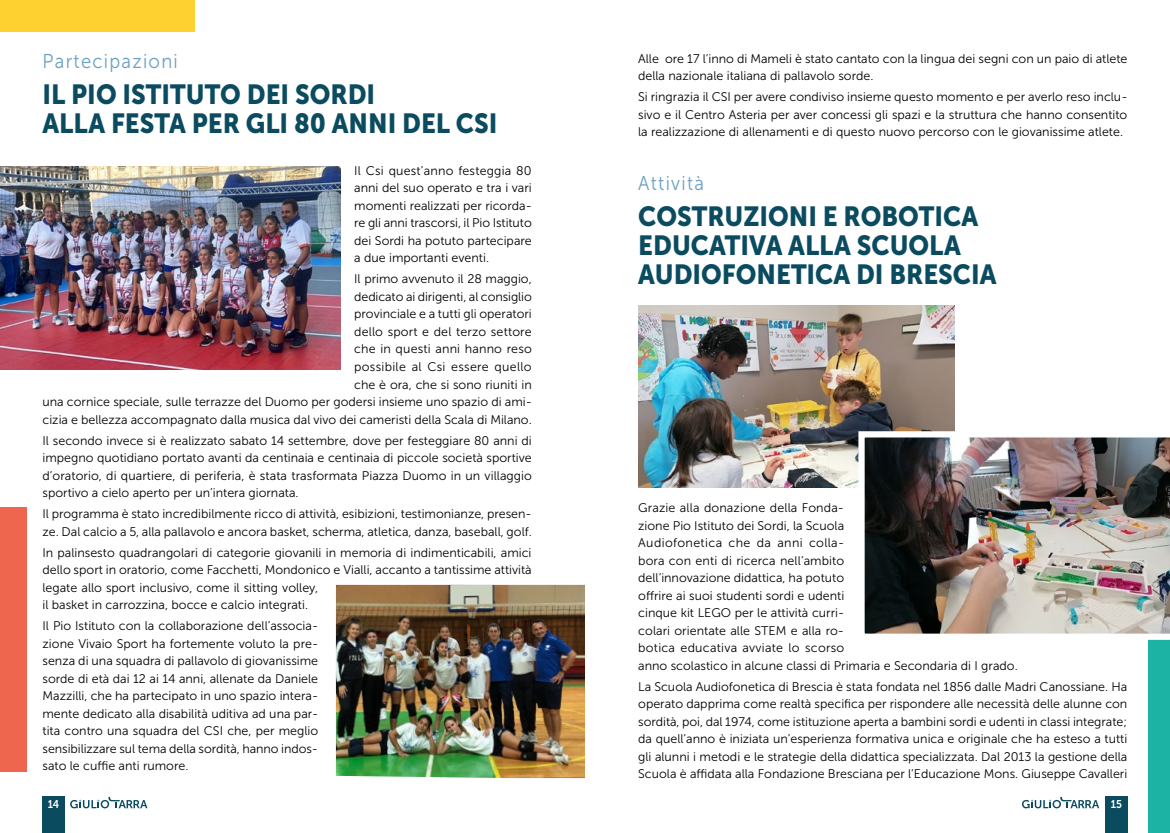
<style>
.page{position:relative;width:1170px;height:833px;background:#fff}
.page>*{position:absolute;margin:0;border:0;box-sizing:border-box;transform-origin:0 0}
.t1{font:27.5px/28.8px "Museo Sans 900";color:#0a4b60;scale:.92 1}
.t2{font:20px "Museo Sans 300";letter-spacing:.07em;color:#6b9fc4;scale:.92 1}
.t3{font:12.5px/17.5px "Museo Sans 300";color:#000;text-align:justify}
.t4{font:11.25px "Museo Sans 700";color:#fff;scale:.92 1}
</style>
<div class="page">
<div style="left:0;top:0;width:195px;height:32px;background:#fed130"></div>
<div style="left:0;top:507px;width:27px;height:264px;background:#ef664e"></div>
<div style="left:1147px;top:615px;width:22px;height:218px;background:#1cb3a4"></div>
<img style="left:0;top:167px;width:340px;height:203px">
<img style="left:336px;top:585px;width:249px;height:193px">
<img style="left:638px;top:305px;width:316px;height:183px">
<img style="left:858px;top:431px;width:311px;height:209px">
<svg style="left:1022px;top:797px;width:77px;height:11px"></svg>
<svg style="left:70px;top:797px;width:77px;height:11px"></svg>
<div style="left:1105px;top:797px;width:22px;height:36px;background:#0a4b60"></div>
<div style="left:43px;top:797px;width:22px;height:36px;background:#0a4b60"></div>
<h2 class="t2" style="left:43px;top:50px;width:149px">Partecipazioni</h2>
<h1 class="t1" style="left:43px;top:80px;width:496px">IL PIO ISTITUTO DEI SORDI<br>ALLA FESTA PER GLI 80 ANNI DEL CSI</h1>
<p class="t3" style="left:354px;top:162px;width:179px">Il Csi quest’anno festeggia 80 anni del suo operato e tra i vari momenti realizzati per ricorda&shy;re gli anni trascorsi, il Pio Istituto dei Sordi ha potuto partecipare a due importanti eventi.</p>
<p class="t3" style="left:43px;top:270px;width:491px;text-align:right">Il primo avvenuto il 28 maggio,<br>dedicato ai dirigenti, al consiglio<br>provinciale e a tutti gli operatori<br>dello sport e del terzo settore<br>che in questi anni hanno reso<br>possibile al Csi essere quello<br>che è ora, che si sono riuniti in<br>una cornice speciale, sulle terrazze del Duomo per godersi insieme uno spazio di ami&shy;cizia e bellezza accompagnato dalla musica dal vivo dei cameristi della Scala di Milano.</p>
<p class="t3" style="left:43px;top:431px;width:491px">Il secondo invece si è realizzato sabato 14 settembre, dove per festeggiare 80 anni di impegno quotidiano portato avanti da centinaia e centinaia di piccole società sportive d’oratorio, di quartiere, di periferia, è stata trasformata Piazza Duomo in un villaggio sportivo a cielo aperto per un’intera giornata.</p>
<p class="t3" style="left:43px;top:505px;width:490px">Il programma è stato incredibilmente ricco di attività, esibizioni, testimonianze, presen&shy;ze. Dal calcio a 5, alla pallavolo e ancora basket, scherma, atletica, danza, baseball, golf.</p>
<p class="t3" style="left:43px;top:544px;width:490px;text-align:left">In palinsesto quadrangolari di categorie giovanili in memoria di indimenticabili, amici dello sport in oratorio, come Facchetti, Mondonico e Vialli, accanto a tantissime attività legate allo sport inclusivo, come il sitting volley,<br>il basket in carrozzina, bocce e calcio integrati.</p>
<p class="t3" style="left:43px;top:617px;width:277px">Il Pio Istituto con la collaborazione dell’associa&shy;zione Vivaio Sport ha fortemente voluto la pre&shy;senza di una squadra di pallavolo di giovanissime sorde di età dai 12 ai 14 anni, allenate da Daniele Mazzilli, che ha partecipato in uno spazio intera&shy;mente dedicato alla disabilità uditiva ad una par&shy;tita contro una squadra del CSI che, per meglio sensibilizzare sul tema della sordità, hanno indos&shy;sato le cuffie anti rumore.</p>
<p class="t3" style="left:638px;top:50px;width:491px">Alle ore 17 l’inno di Mameli è stato cantato con la lingua dei segni con un paio di atlete della nazionale italiana di pallavolo sorde.</p>
<p class="t3" style="left:638px;top:88px;width:491px">Si ringrazia il CSI per avere condiviso insieme questo momento e per averlo reso inclu&shy;sivo e il Centro Asteria per aver concessi gli spazi e la struttura che hanno consentito la realizzazione di allenamenti e di questo nuovo percorso con le giovanissime atlete.</p>
<h2 class="t2" style="left:638px;top:173px;width:73px">Attività</h2>
<h1 class="t1" style="left:638px;top:202px;width:391px">COSTRUZIONI E ROBOTICA<br>EDUCATIVA ALLA SCUOLA<br>AUDIOFONETICA DI BRESCIA</h1>
<p class="t3" style="left:638px;top:499px;width:381px;text-align:left">Grazie alla donazione della Fonda-<br>zione Pio Istituto dei Sordi, la Scuola<br>Audiofonetica che da anni colla-<br>bora con enti di ricerca nell’ambito<br>dell’innovazione didattica, ha potuto<br>offrire ai suoi studenti sordi e udenti<br>cinque kit LEGO per le attività curri-<br>colari orientate alle STEM e alla ro-<br>botica educativa avviate lo scorso<br>anno scolastico in alcune classi di Primaria e Secondaria di I grado.</p>
<p class="t3" style="left:638px;top:678px;width:490px">La Scuola Audiofonetica di Brescia è stata fondata nel 1856 dalle Madri Canossiane. Ha operato dapprima come realtà specifica per rispondere alle necessità delle alunne con sordità, poi, dal 1974, come istituzione aperta a bambini sordi e udenti in classi integrate; da quell’anno è iniziata un’esperienza formativa unica e originale che ha esteso a tutti gli alunni i metodi e le strategie della didattica specializzata. Dal 2013 la gestione della Scuola è affidata alla Fondazione Bresciana per l’Educazione Mons. Giuseppe Cavalleri</p>
<p class="t4" style="left:48px;top:798px;width:14px">14</p>
<p class="t4" style="left:1110px;top:798px;width:14px">15</p>
</div>
